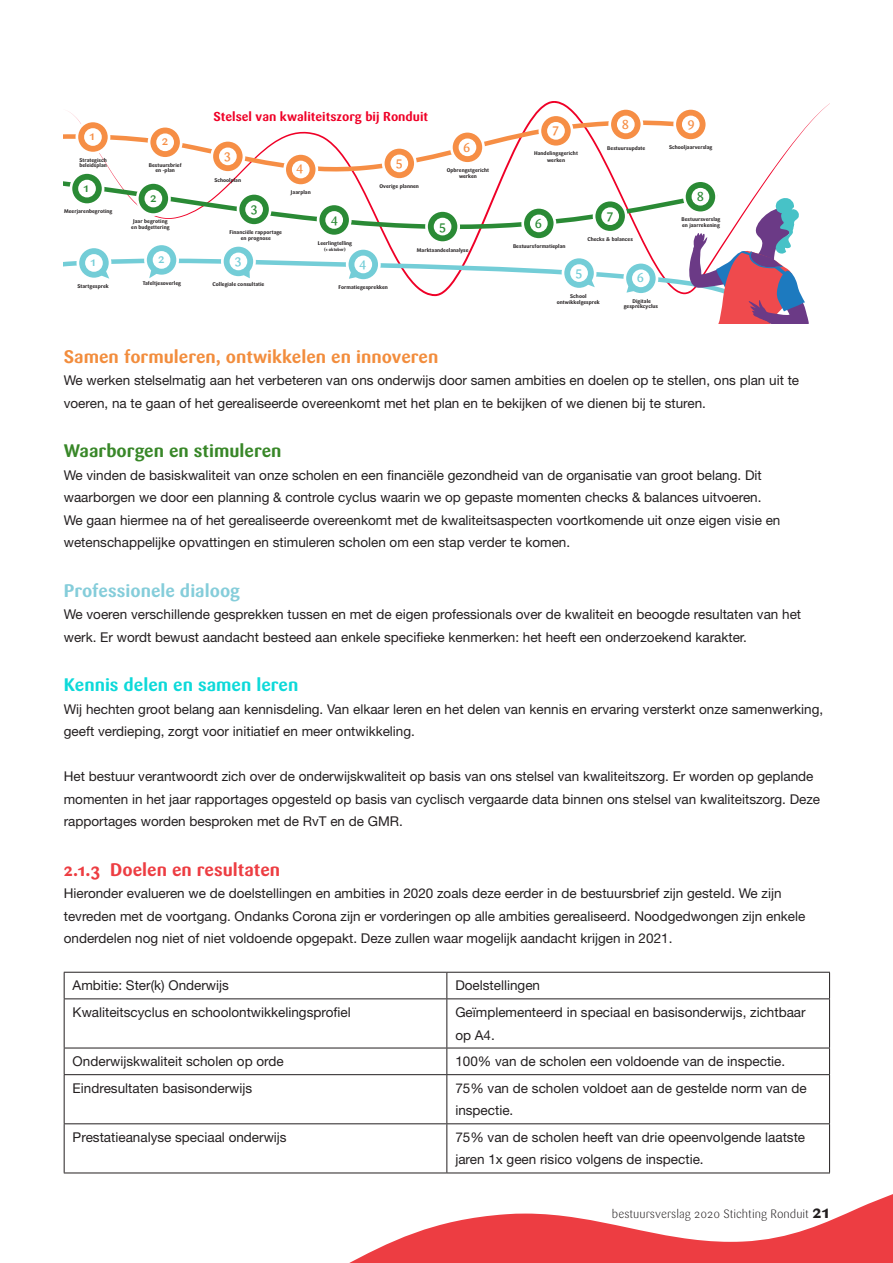
<style>
.page{position:relative;width:893px;height:1263px;background:#fff}
.page>*{position:absolute;margin:0;border:0;box-sizing:border-box;transform-origin:0 0}
.t1{font:700 18px "Sari";color:#f28d3d}
.t2{font:700 18px "Sari";color:#0dd9d9}
.t3{font:700 18px "Sari";color:#ed3d42}
.t4{font:700 18px "Sari";color:#388728}
.t5{font:700 18px "Sari";color:#85cdda}
.t6{font:13.5px/22.5px "Helvetica Neue LT Std";color:#231f20}
.t7{font:700 12.75px "Sari";color:#ef0027}
.t8{font:500 12.75px "Sari";color:#f68e45}
.t9{font:500 12.75px "Sari";color:#2a8a35}
.t10{font:500 12.75px "Sari";color:#73cdd7}
.t11{font:300 12px "Sari";color:#231f20}
.t12{font:700 5.25px/5.2px "Sari";color:#231f20;text-align:center}
.t13{font:700 4.2px "Sari";color:#231f20}
.s1{font-weight:700;font-size:18px}
</style>
<div class="page">
<svg style="left:279px;top:1116px;width:614px;height:147px"></svg>
<hr style="left:64px;top:972px;width:383px;height:1px;background:#231f20">
<svg style="left:64px;top:972px;width:1px;height:26px"></svg>
<hr style="left:447px;top:972px;width:383px;height:1px;background:#231f20">
<svg style="left:446px;top:972px;width:1px;height:26px"></svg>
<svg style="left:829px;top:972px;width:1px;height:26px"></svg>
<hr style="left:64px;top:998px;width:383px;height:1px;background:#231f20">
<hr style="left:64px;top:999px;width:1px;height:49px;background:#231f20">
<hr style="left:447px;top:998px;width:383px;height:1px;background:#231f20">
<hr style="left:446px;top:999px;width:1px;height:49px;background:#231f20">
<hr style="left:829px;top:999px;width:1px;height:49px;background:#231f20">
<hr style="left:64px;top:1048px;width:383px;height:1px;background:#231f20">
<svg style="left:64px;top:1048px;width:1px;height:26px"></svg>
<hr style="left:447px;top:1048px;width:383px;height:1px;background:#231f20">
<svg style="left:446px;top:1048px;width:1px;height:26px"></svg>
<svg style="left:829px;top:1048px;width:1px;height:26px"></svg>
<hr style="left:64px;top:1074px;width:383px;height:1px;background:#231f20">
<hr style="left:64px;top:1075px;width:1px;height:48px;background:#231f20">
<hr style="left:447px;top:1074px;width:383px;height:1px;background:#231f20">
<hr style="left:446px;top:1075px;width:1px;height:48px;background:#231f20">
<hr style="left:829px;top:1075px;width:1px;height:48px;background:#231f20">
<hr style="left:64px;top:1123px;width:383px;height:1px;background:#231f20">
<hr style="left:64px;top:1124px;width:1px;height:48px;background:#231f20">
<hr style="left:447px;top:1123px;width:383px;height:1px;background:#231f20">
<hr style="left:446px;top:1124px;width:1px;height:48px;background:#231f20">
<hr style="left:829px;top:1124px;width:1px;height:48px;background:#231f20">
<hr style="left:64px;top:1172px;width:383px;height:1px;background:#231f20">
<hr style="left:447px;top:1172px;width:383px;height:1px;background:#231f20">
<svg style="left:64px;top:107px;width:746px;height:217px"></svg>
<p class="t8" style="left:89px;top:128px;width:7px">1</p>
<p class="t12" style="left:79px;top:157px;width:29px;text-align:left">Strategisch beleidsplan</p>
<p class="t9" style="left:84px;top:180px;width:7px">1</p>
<p class="t8" style="left:162px;top:133px;width:8px">2</p>
<p class="t12" style="left:149px;top:162px;width:34px">Bestuursbrief en –plan</p>
<p class="t9" style="left:150px;top:190px;width:8px">2</p>
<p class="t7" style="left:213px;top:109px;width:216px">Stelsel van kwaliteitszorg bij Ronduit</p>
<p class="t8" style="left:224px;top:147px;width:8px">3</p>
<p class="t12" style="left:214px;top:177px;width:28px">Schoolplan</p>
<p class="t8" style="left:296px;top:159px;width:9px">4</p>
<p class="t12" style="left:291px;top:190px;width:21px">Jaarplan</p>
<p class="t8" style="left:396px;top:154px;width:8px">5</p>
<p class="t12" style="left:379px;top:184px;width:41px">Overige plannen</p>
<p class="t8" style="left:463px;top:140px;width:9px">6</p>
<p class="t12" style="left:447px;top:168px;width:44px">Opbrengstgericht werken</p>
<p class="t8" style="left:552px;top:121px;width:8px">7</p>
<p class="t12" style="left:534px;top:150px;width:45px;line-height:6.4px">Handelingsgericht werken</p>
<p class="t8" style="left:622px;top:117px;width:9px">8</p>
<p class="t12" style="left:607px;top:146px;width:40px">Bestuursupdate</p>
<p class="t12" style="left:669px;top:145px;width:45px">Schooljaarverslag</p>
<p class="t8" style="left:687px;top:115px;width:9px">9</p>
<p class="t9" style="left:697px;top:189px;width:9px">8</p>
<p class="t12" style="left:64px;top:209px;width:50px">Meerjarenbegroting</p>
<p class="t12" style="left:131px;top:219px;width:40px">Jaar begroting en budgettering</p>
<p class="t9" style="left:251px;top:200px;width:8px">3</p>
<p class="t12" style="left:230px;top:230px;width:54px">Financiële rapportage en prognose</p>
<p class="t9" style="left:331px;top:211px;width:9px">4</p>
<p class="t12" style="left:318px;top:241px;width:36px">Leerlingtelling</p>
<p class="t13" style="left:324px;top:247px;width:23px">(1 oktober)</p>
<p class="t9" style="left:439px;top:218px;width:8px">5</p>
<p class="t12" style="left:417px;top:247px;width:53px">Marktaandeelanalyse</p>
<p class="t9" style="left:535px;top:216px;width:9px">6</p>
<p class="t12" style="left:513px;top:244px;width:54px">Bestuursformatieplan</p>
<p class="t9" style="left:607px;top:207px;width:8px">7</p>
<p class="t12" style="left:587px;top:237px;width:47px">Checks &amp; balances</p>
<p class="t12" style="left:681px;top:217px;width:41px;text-align:left">Bestuursverslag en jaarrekening</p>
<p class="t10" style="left:91px;top:254px;width:7px">1</p>
<p class="t12" style="left:77px;top:283px;width:33px">Startgesprek</p>
<p class="t10" style="left:158px;top:251px;width:8px">2</p>
<p class="t12" style="left:143px;top:280px;width:40px">Tafeltjesoverleg</p>
<p class="t10" style="left:235px;top:252px;width:8px">3</p>
<p class="t12" style="left:213px;top:282px;width:53px">Collegiale consultatie</p>
<p class="t10" style="left:359px;top:255px;width:9px">4</p>
<p class="t12" style="left:339px;top:285px;width:51px">Formatiegesprekken</p>
<p class="t10" style="left:576px;top:264px;width:8px">5</p>
<p class="t10" style="left:637px;top:270px;width:9px">6</p>
<p class="t12" style="left:557px;top:293px;width:45px;line-height:6.4px">School ontwikkelgesprek</p>
<p class="t12" style="left:624px;top:298px;width:36px">Digitale gesprekcyclus</p>
<h1 class="t1" style="left:64px;top:346px;width:376px">Samen formuleren, ontwikkelen en innoveren</h1>
<p class="t6" style="left:64px;top:369px;width:737px">We werken stelselmatig aan het verbeteren van ons onderwijs door samen ambities en doelen op te stellen, ons plan uit te voeren, na te gaan of het gerealiseerde overeenkomt met het plan en te bekijken of we dienen bij te sturen.</p>
<h1 class="t4" style="left:64px;top:440px;width:219px">Waarborgen en stimuleren</h1>
<p class="t6" style="left:64px;top:463px;width:718px">We vinden de basiskwaliteit van onze scholen en een financiële gezondheid van de organisatie van groot belang. Dit waarborgen we door een planning &amp; controle cyclus waarin we op gepaste momenten checks &amp; balances uitvoeren.<br>We gaan hiermee na of het gerealiseerde overeenkomt met de kwaliteitsaspecten voortkomende uit onze eigen visie en wetenschappelijke opvattingen en stimuleren scholen om een stap verder te komen.</p>
<h1 class="t5" style="left:64px;top:580px;width:178px">Professionele dialoog</h1>
<p class="t6" style="left:64px;top:603px;width:739px">We voeren verschillende gesprekken tussen en met de eigen professionals over de kwaliteit en beoogde resultaten van het werk. Er wordt bewust aandacht besteed aan enkele specifieke kenmerken: het heeft een onderzoekend karakter.</p>
<h1 class="t2" style="left:64px;top:674px;width:236px">Kennis delen en samen leren</h1>
<p class="t6" style="left:64px;top:697px;width:761px">Wij hechten groot belang aan kennisdeling. Van elkaar leren en het delen van kennis en ervaring versterkt onze samenwerking, geeft verdieping, zorgt voor initiatief en meer ontwikkeling.</p>
<p class="t6" style="left:64px;top:765px;width:758px">Het bestuur verantwoordt zich over de onderwijskwaliteit op basis van ons stelsel van kwaliteitszorg. Er worden op geplande momenten in het jaar rapportages opgesteld op basis van cyclisch vergaarde data binnen ons stelsel van kwaliteitszorg. Deze rapportages worden besproken met de RvT en de GMR.</p>
<h1 class="t3" style="left:64px;top:859px;width:218px">2.1.3 Doelen en resultaten</h1>
<p class="t6" style="left:64px;top:882px;width:743px">Hieronder evalueren we de doelstellingen en ambities in 2020 zoals deze eerder in de bestuursbrief zijn gesteld. We zijn tevreden met de voortgang. Ondanks Corona zijn er vorderingen op alle ambities gerealiseerd. Noodgedwongen zijn enkele onderdelen nog niet of niet voldoende opgepakt. Deze zullen waar mogelijk aandacht krijgen in 2021.</p>
<p class="t6" style="left:73px;top:974px;width:158px">Ambitie: Ster(k) Onderwijs</p>
<p class="t6" style="left:455px;top:974px;width:86px">Doelstellingen</p>
<p class="t6" style="left:73px;top:1001px;width:279px">Kwaliteitscyclus en schoolontwikkelingsprofiel</p>
<p class="t6" style="left:455px;top:1001px;width:352px">Geïmplementeerd in speciaal en basisonderwijs, zichtbaar op A4.</p>
<p class="t6" style="left:73px;top:1050px;width:213px">Onderwijskwaliteit scholen op orde</p>
<p class="t6" style="left:455px;top:1050px;width:331px">100% van de scholen een voldoende van de inspectie.</p>
<p class="t6" style="left:73px;top:1076px;width:181px">Eindresultaten basisonderwijs</p>
<p class="t6" style="left:455px;top:1076px;width:353px">75% van de scholen voldoet aan de gestelde norm van de inspectie.</p>
<p class="t6" style="left:73px;top:1126px;width:215px">Prestatieanalyse speciaal onderwijs</p>
<p class="t6" style="left:455px;top:1126px;width:351px">75% van de scholen heeft van drie opeenvolgende laatste jaren 1x geen risico volgens de inspectie.</p>
<p class="t11" style="left:612px;top:1207px;width:219px">bestuursverslag 2020 Stichting Ronduit <span class="s1">21</span></p>
</div>
